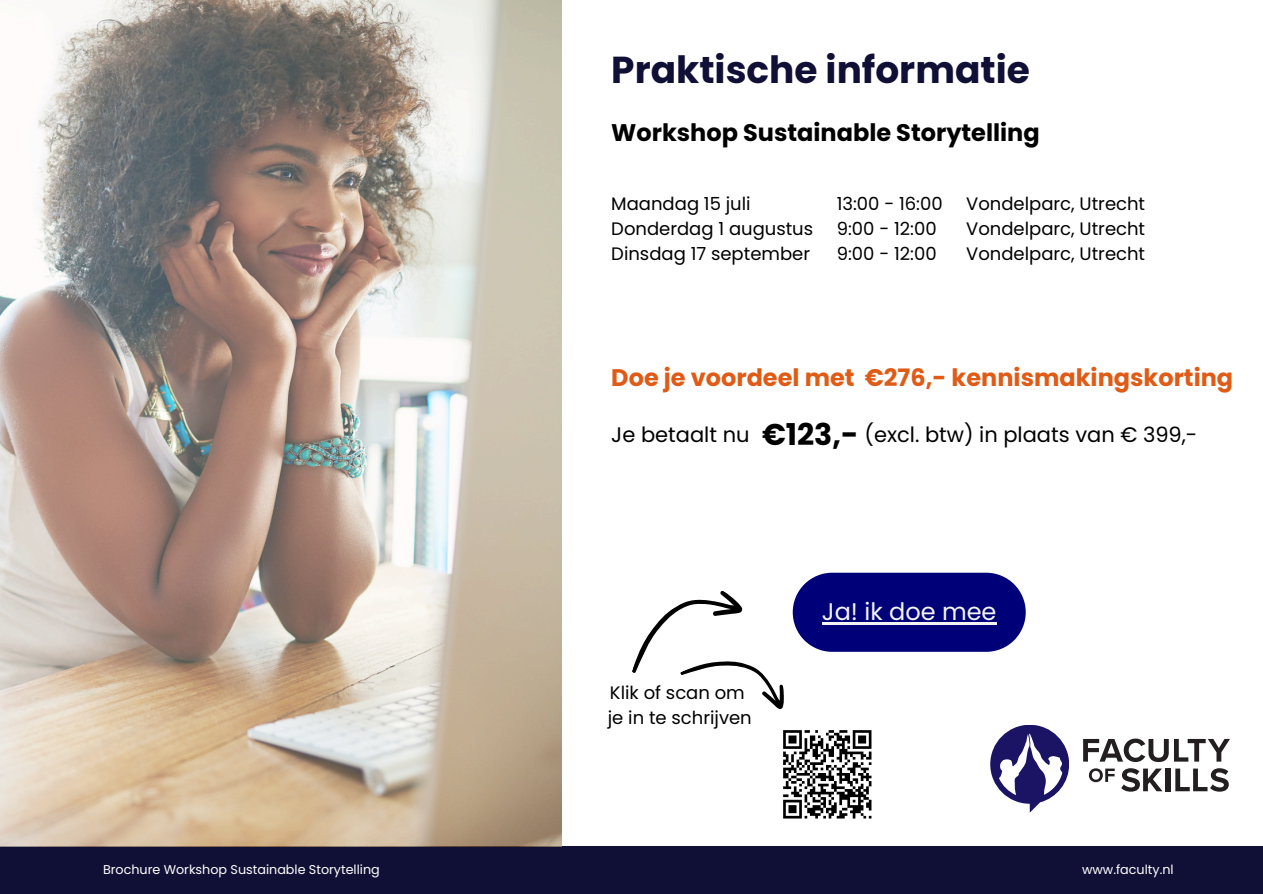
<style>
.page{position:relative;width:1263px;height:894px;background:#fff}
.page>*{position:absolute;margin:0;border:0;box-sizing:border-box;transform-origin:0 0}
.t1{font:700 37.5px "Poppins";color:#101036}
.t2{font:700 30px "Poppins";color:#000}
.t3{font:700 24px "Poppins";color:#df5b16}
.t4{font:700 24px "Poppins";color:#000}
.t5{font:24px "Poppins";color:#f4f4f4}
.t6{font:21px "Poppins";color:#000}
.t7{font:18px/24.8px "Poppins";color:#000}
.t8{font:12.75px "Poppins";color:#fff}
</style>
<div class="page">
<div style="left:0;top:846px;width:1263px;height:47px;background:#101036"></div>
<svg style="left:1083px;top:738px;width:147px;height:23px"></svg>
<svg style="left:1089px;top:768px;width:26px;height:14px"></svg>
<svg style="left:1121px;top:768px;width:41px;height:23px"></svg>
<div style="left:1165px;top:768px;width:5px;height:23px;background:#231f20"></div>
<svg style="left:1175px;top:768px;width:54px;height:23px"></svg>
<img style="left:0;top:0;width:561px;height:846px">
<svg style="left:632px;top:572px;width:437px;height:247px"></svg>
<p class="t8" style="left:103px;top:860px;width:278px">Brochure Workshop Sustainable Storytelling</p>
<h3 class="t1" style="left:611px;top:44px;width:420px">Praktische informatie</h3>
<h6 class="t4" style="left:611px;top:116px;width:430px">Workshop Sustainable Storytelling</h6>
<h6 class="t7" style="left:611px;top:191px;width:203px">Maandag 15 juli<br>Donderdag 1 augustus<br>Dinsdag 17 september</h6>
<h3 class="t7" style="left:837px;top:191px;width:107px">13:00 - 16:00<br>9:00 - 12:00<br>9:00 - 12:00</h3>
<h5 class="t7" style="left:966px;top:191px;width:180px;text-align:justify">Vondelparc, Utrecht Vondelparc, Utrecht Vondelparc, Utrecht</h5>
<h6 class="t3" style="left:611px;top:360px;width:623px">Doe je voordeel met €276,- kennismakingskorting</h6>
<h2 class="t2" style="left:762px;top:413px;width:98px">€123,-</h2>
<h4 class="t6" style="left:611px;top:420px;width:140px">Je betaalt nu</h4>
<p class="t6" style="left:864px;top:420px;width:334px">(excl. btw) in plaats van € 399,-</p>
<h5 class="t7" style="left:608px;top:680px;width:145px">Klik of scan om je in te schrijven</h5>
<p class="t5" style="left:822px;top:594px;width:176px">Ja! ik doe mee</p>
<h1 class="t8" style="left:1082px;top:860px;width:93px">www.faculty.nl</h1>
</div>
